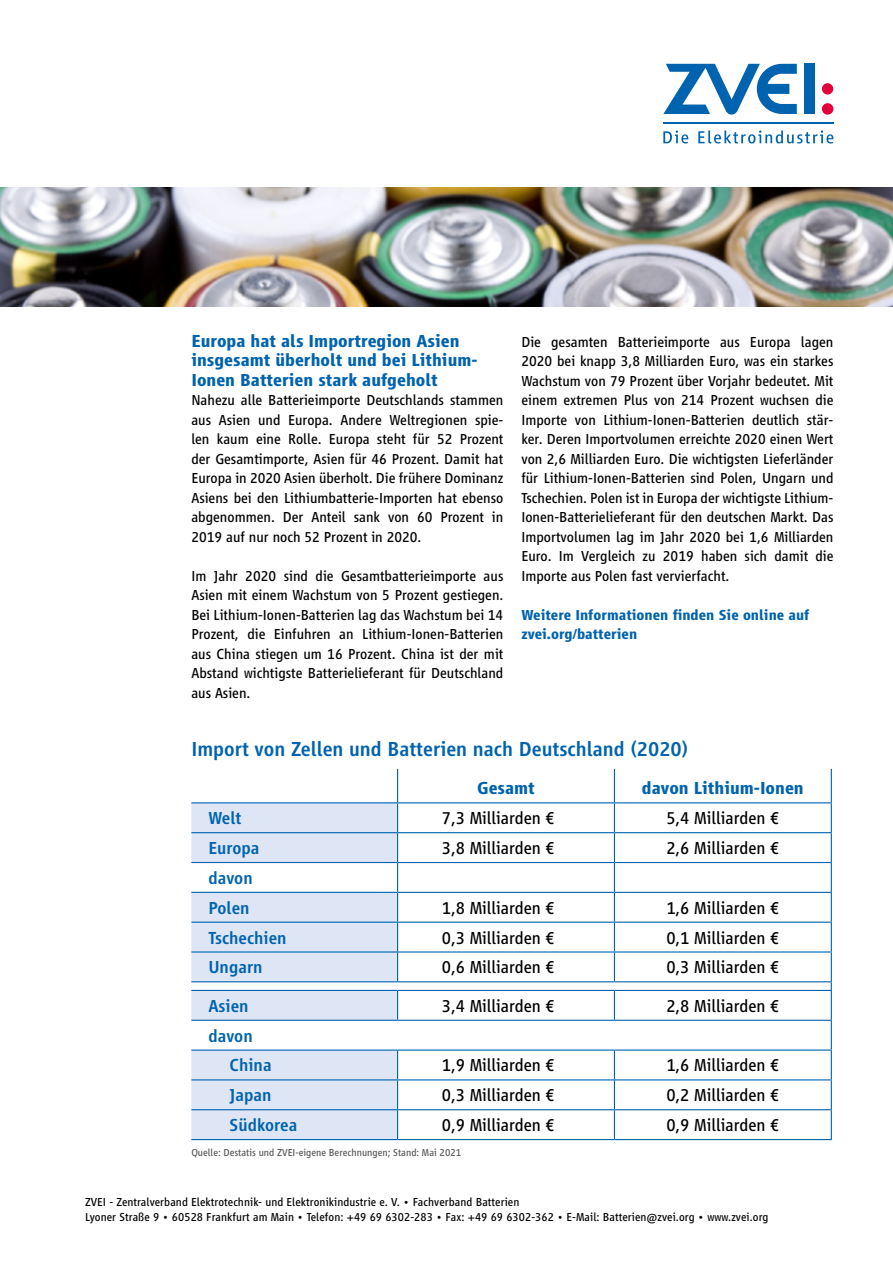
<style>
.page{position:relative;width:893px;height:1263px;background:#fff}
.page>*{position:absolute;margin:0;border:0;box-sizing:border-box;transform-origin:0 0}
.t1{font:500 21px "Vialog LT Pro";color:#0063af}
.t2{font:18px "Vialog LT Pro";color:#000}
.t3{font:700 18px/19.5px "Vialog LT Pro";color:#0063af}
.t4{font:500 18px/29.8px "Vialog LT Pro";color:#0063af}
.t5{font:15px/19.5px "Vialog LT Pro";color:#000;text-align:justify}
.t6{font:700 15px/19.5px "Vialog LT Pro";color:#0063af}
.t7{font:12px/15px "Vialog LT Pro";letter-spacing:.005em;color:#000}
.t8{font:10.5px "Vialog LT Pro";color:#575756}
</style>
<div class="page">
<svg style="left:663px;top:64px;width:134px;height:51px"></svg>
<div style="left:804px;top:64px;width:10px;height:50px;background:#0063af"></div>
<div style="left:822px;top:83px;width:11px;height:12px;background:#e4003a;border-radius:50%"></div>
<div style="left:822px;top:103px;width:11px;height:12px;background:#e4003a;border-radius:50%"></div>
<hr style="left:663px;top:122px;width:170px;height:1px;background:#0063af">
<svg style="left:663px;top:131px;width:25px;height:12px"></svg>
<svg style="left:698px;top:130px;width:135px;height:13px"></svg>
<svg style="left:191px;top:803px;width:206px;height:336px;background:#e0e7f5"></svg>
<svg style="left:191px;top:863px;width:640px;height:127px"></svg>
<hr style="left:831px;top:769px;width:1px;height:33px;background:#0063af">
<hr style="left:191px;top:802px;width:207px;height:1px;background:#0063af">
<hr style="left:398px;top:802px;width:216px;height:1px;background:#0063af">
<hr style="left:614px;top:802px;width:218px;height:1px;background:#0063af">
<hr style="left:398px;top:832px;width:216px;height:1px;background:#0063af">
<hr style="left:614px;top:832px;width:218px;height:1px;background:#0063af">
<hr style="left:398px;top:1049px;width:216px;height:2px;background:#0063af">
<hr style="left:614px;top:1049px;width:218px;height:2px;background:#0063af">
<hr style="left:398px;top:1079px;width:216px;height:1px;background:#0063af">
<hr style="left:397px;top:769px;width:1px;height:33px;background:#0063af">
<hr style="left:191px;top:832px;width:207px;height:1px;background:#0063af">
<svg style="left:397px;top:803px;width:1px;height:178px"></svg>
<svg style="left:397px;top:991px;width:1px;height:29px"></svg>
<svg style="left:397px;top:1051px;width:1px;height:88px"></svg>
<hr style="left:191px;top:1049px;width:207px;height:2px;background:#0063af">
<hr style="left:191px;top:1079px;width:207px;height:1px;background:#0063af">
<hr style="left:614px;top:769px;width:1px;height:33px;background:#0063af">
<svg style="left:614px;top:803px;width:1px;height:178px"></svg>
<svg style="left:614px;top:991px;width:1px;height:29px"></svg>
<hr style="left:191px;top:1109px;width:207px;height:1px;background:#0063af">
<hr style="left:398px;top:1109px;width:216px;height:1px;background:#0063af">
<hr style="left:191px;top:1139px;width:207px;height:1px;background:#0063af">
<hr style="left:398px;top:1139px;width:216px;height:1px;background:#0063af">
<hr style="left:614px;top:1139px;width:218px;height:1px;background:#0063af">
<hr style="left:191px;top:1020px;width:207px;height:1px;background:#0063af">
<hr style="left:398px;top:1020px;width:216px;height:1px;background:#0063af">
<hr style="left:614px;top:1020px;width:218px;height:1px;background:#0063af">
<svg style="left:614px;top:1051px;width:1px;height:88px"></svg>
<hr style="left:614px;top:1079px;width:218px;height:1px;background:#0063af">
<hr style="left:614px;top:1109px;width:218px;height:1px;background:#0063af">
<hr style="left:191px;top:862px;width:207px;height:1px;background:#0063af">
<hr style="left:398px;top:862px;width:216px;height:1px;background:#0063af">
<hr style="left:614px;top:862px;width:218px;height:1px;background:#0063af">
<hr style="left:191px;top:892px;width:207px;height:1px;background:#0063af">
<hr style="left:398px;top:892px;width:216px;height:1px;background:#0063af">
<hr style="left:614px;top:892px;width:218px;height:1px;background:#0063af">
<hr style="left:191px;top:922px;width:207px;height:1px;background:#0063af">
<hr style="left:398px;top:922px;width:216px;height:1px;background:#0063af">
<hr style="left:614px;top:922px;width:218px;height:1px;background:#0063af">
<hr style="left:191px;top:951px;width:207px;height:1px;background:#0063af">
<hr style="left:398px;top:951px;width:216px;height:1px;background:#0063af">
<hr style="left:614px;top:951px;width:218px;height:1px;background:#0063af">
<hr style="left:191px;top:981px;width:207px;height:1px;background:#0063af">
<hr style="left:398px;top:981px;width:216px;height:1px;background:#0063af">
<hr style="left:614px;top:981px;width:218px;height:1px;background:#0063af">
<svg style="left:831px;top:803px;width:1px;height:336px"></svg>
<hr style="left:191px;top:990px;width:207px;height:1px;background:#0063af">
<hr style="left:398px;top:990px;width:216px;height:1px;background:#0063af">
<hr style="left:614px;top:990px;width:218px;height:1px;background:#0063af">
<img style="left:0;top:187px;width:893px;height:119px">
<p class="t3" style="left:191px;top:331px;width:288px">Europa hat als Importregion Asien insgesamt überholt und bei Lithium-<br>Ionen Batterien stark aufgeholt</p>
<p class="t5" style="left:191px;top:390px;width:314px">Nahezu alle Batterieimporte Deutschlands stammen aus Asien und Europa. Andere Weltregionen spie&shy;len kaum eine Rolle. Europa steht für 52 Prozent der Gesamtimporte, Asien für 46 Prozent. Damit hat Europa in 2020 Asien überholt. Die frühere Dominanz Asiens bei den Lithiumbatterie-Importen hat ebenso abgenommen. Der Anteil sank von 60 Prozent in 2019 auf nur noch 52 Prozent in 2020.</p>
<p class="t5" style="left:191px;top:566px;width:314px">Im Jahr 2020 sind die Gesamtbatterieimporte aus Asien mit einem Wachstum von 5 Prozent gestiegen.<br>Bei Lithium-Ionen-Batterien lag das Wachstum bei 14<br>Prozent, die Einfuhren an Lithium-Ionen-Batterien aus China stiegen um 16 Prozent. China ist der mit Abstand wichtigste Batterielieferant für Deutschland aus Asien.</p>
<p class="t5" style="left:521px;top:332px;width:314px">Die gesamten Batterieimporte aus Europa lagen 2020 bei knapp 3,8 Milliarden Euro, was ein starkes Wachstum von 79 Prozent über Vorjahr bedeutet. Mit einem extremen Plus von 214 Prozent wuchsen die Importe von Lithium-Ionen-Batterien deutlich stär&shy;ker. Deren Importvolumen erreichte 2020 einen Wert von 2,6 Milliarden Euro. Die wichtigsten Lieferländer für Lithium-Ionen-Batterien sind Polen, Ungarn und Tschechien. Polen ist in Europa der wichtigste Lithium-Ionen-Batterielieferant für den deutschen Markt. Das Importvolumen lag im Jahr 2020 bei 1,6 Milliarden Euro. Im Vergleich zu 2019 haben sich damit die Importe aus Polen fast vervierfacht.</p>
<p class="t6" style="left:521px;top:605px;width:290px">Weitere Informationen finden Sie online auf zvei.org/batterien</p>
<h1 class="t1" style="left:191px;top:737px;width:498px">Import von Zellen und Batterien nach Deutschland (2020)</h1>
<p class="t3" style="left:477px;top:779px;width:59px">Gesamt</p>
<p class="t3" style="left:642px;top:779px;width:163px">davon Lithium-Ionen</p>
<p class="t4" style="left:208px;top:803px;width:35px">Welt</p>
<p class="t2" style="left:442px;top:808px;width:115px">7,3 Milliarden €</p>
<p class="t2" style="left:666px;top:808px;width:115px">5,4 Milliarden €</p>
<p class="t4" style="left:208px;top:833px;width:53px">Europa</p>
<p class="t2" style="left:442px;top:838px;width:115px">3,8 Milliarden €</p>
<p class="t2" style="left:666px;top:838px;width:115px">2,6 Milliarden €</p>
<p class="t4" style="left:208px;top:863px;width:46px">davon<br>Polen</p>
<p class="t2" style="left:442px;top:898px;width:115px">1,8 Milliarden €</p>
<p class="t2" style="left:666px;top:898px;width:115px">1,6 Milliarden €</p>
<p class="t4" style="left:208px;top:923px;width:80px">Tschechien</p>
<p class="t2" style="left:442px;top:927px;width:115px">0,3 Milliarden €</p>
<p class="t2" style="left:666px;top:927px;width:115px">0,1 Milliarden €</p>
<p class="t4" style="left:208px;top:952px;width:56px">Ungarn</p>
<p class="t2" style="left:442px;top:957px;width:115px">0,6 Milliarden €</p>
<p class="t2" style="left:666px;top:957px;width:115px">0,3 Milliarden €</p>
<p class="t4" style="left:208px;top:991px;width:42px">Asien</p>
<p class="t2" style="left:442px;top:996px;width:115px">3,4 Milliarden €</p>
<p class="t2" style="left:666px;top:996px;width:115px">2,8 Milliarden €</p>
<p class="t4" style="left:230px;top:1021px;width:44px;text-indent:-21px">davon<br>China</p>
<p class="t2" style="left:442px;top:1055px;width:115px">1,9 Milliarden €</p>
<p class="t2" style="left:666px;top:1055px;width:115px">1,6 Milliarden €</p>
<p class="t4" style="left:230px;top:1080px;width:43px">Japan</p>
<p class="t2" style="left:442px;top:1085px;width:115px">0,3 Milliarden €</p>
<p class="t2" style="left:666px;top:1085px;width:115px">0,2 Milliarden €</p>
<p class="t4" style="left:230px;top:1110px;width:69px">Südkorea</p>
<p class="t2" style="left:442px;top:1115px;width:115px">0,9 Milliarden €</p>
<p class="t2" style="left:666px;top:1115px;width:115px">0,9 Milliarden €</p>
<p class="t8" style="left:191px;top:1146px;width:271px">Quelle: Destatis und ZVEI-eigene Berechnungen; Stand: Mai 2021</p>
<p class="t7" style="left:85px;top:1194px;width:685px">ZVEI - Zentralverband Elektrotechnik- und Elektronikindustrie e. V. • Fachverband Batterien<br>Lyoner Straße 9 • 60528 Frankfurt am Main • Telefon: +49 69 6302-283 • Fax: +49 69 6302-362 • E-Mail: Batterien@zvei.org • www.zvei.org</p>
</div>
